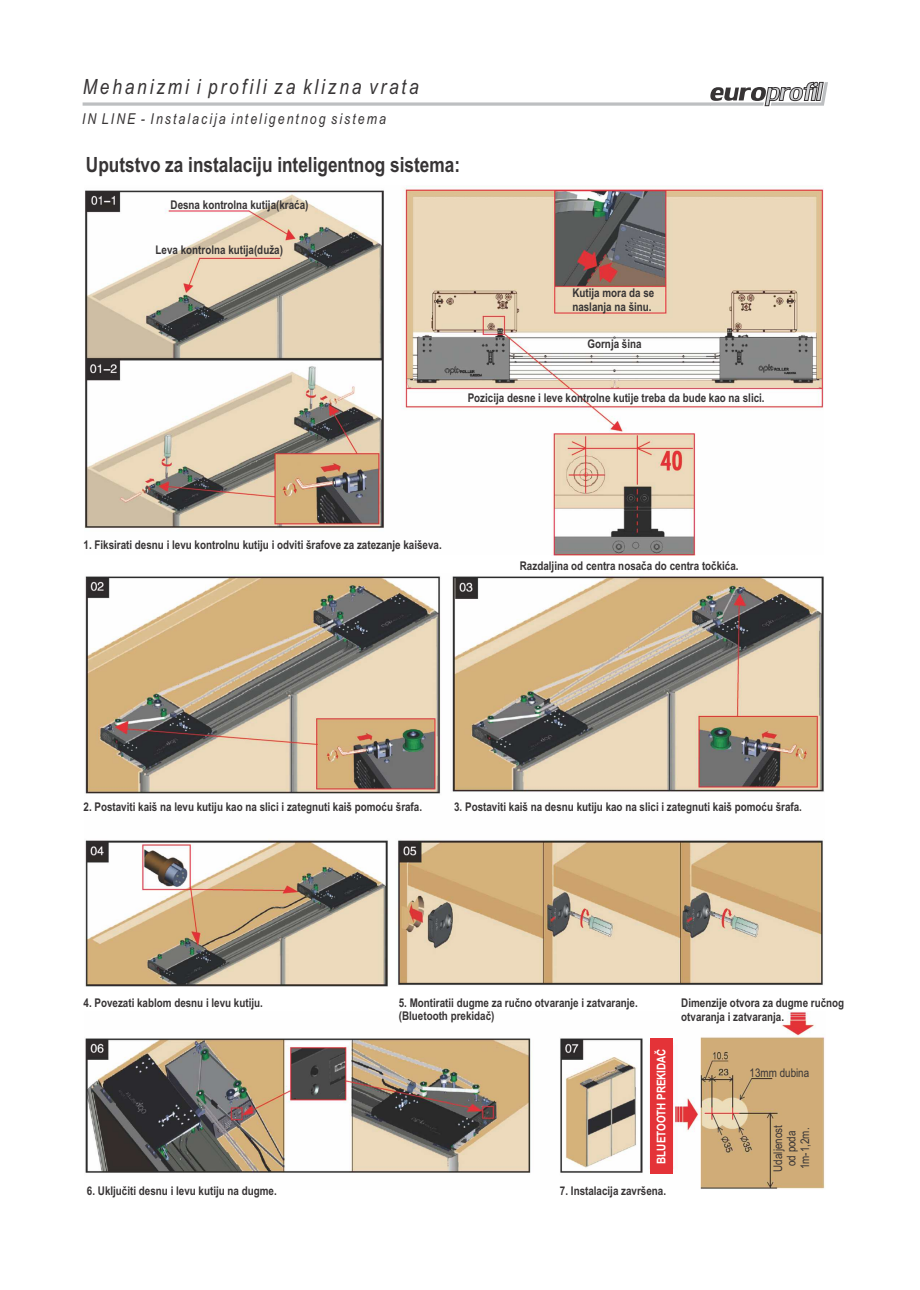
<style>
.page{position:relative;width:920px;height:1290px;background:#fff}
.page>*{position:absolute;margin:0;border:0;box-sizing:border-box;transform-origin:0 0}
.t1{font:700 21px "Arial Narrow";color:#373435}
.t2{font:italic 21px "Arial Narrow";letter-spacing:.135em;color:#373435}
.t3{font:italic 15px "Arial Narrow";letter-spacing:.135em;color:#373435}
.t4{font:700 12px/13.6px "Arial Narrow";color:#373435}
.t5{font:12px/13.6px "Arial Narrow";color:#373435}
.t6{font:700 12px "Arial Narrow";color:#fff}
</style>
<div class="page">
<svg style="left:83px;top:82px;width:745px;height:24px"></svg>
<img style="left:84px;top:574px;width:740px;height:412px">
<img style="left:85px;top:1011px;width:740px;height:178px">
<img style="left:85px;top:186px;width:738px;height:369px">
<div style="left:751px;top:1068px;width:52px;height:9px;background:#d0ad78"></div>
<div style="left:650px;top:1038px;width:22px;height:135px;background:#e43338"></div>
<h1 class="t2" style="left:83px;top:79px;width:338px">Mehanizmi i profili za klizna vrata</h1>
<p class="t3" style="left:82px;top:114px;width:305px">IN LINE - Instalacija inteligentnog sistema</p>
<h1 class="t1" style="left:86px;top:157px;width:376px">Uputstvo za instalaciju inteligentnog sistema:</h1>
<p class="t4" style="left:171px;top:199px;width:139px">Desna kontrolna kutija(kraća)</p>
<p class="t4" style="left:156px;top:244px;width:129px">Leva kontrolna kutija(duža)</p>
<p class="t4" style="left:572px;top:287px;width:84px">Kutija mora da se naslanja na šinu.</p>
<p class="t4" style="left:587px;top:338px;width:56px">Gornja šina</p>
<p class="t4" style="left:468px;top:392px;width:298px">Pozicija desne i leve kontrolne kutije treba da bude kao na slici.</p>
<p class="t4" style="left:84px;top:539px;width:360px">1. Fiksirati desnu i levu kontrolnu kutiju i odviti šrafove za zatezanje kaiševa.</p>
<p class="t4" style="left:520px;top:560px;width:220px">Razdaljina od centra nosača do centra točkića.</p>
<p class="t4" style="left:84px;top:801px;width:340px">2. Postaviti kaiš na levu kutiju kao na slici i zategnuti kaiš pomoću šrafa.</p>
<p class="t4" style="left:454px;top:801px;width:349px">3. Postaviti kaiš na desnu kutiju kao na slici i zategnuti kaiš pomoću šrafa.</p>
<p class="t4" style="left:84px;top:997px;width:181px">4. Povezati kablom desnu i levu kutiju.</p>
<p class="t4" style="left:399px;top:997px;width:240px">5. Montiratii dugme za ručno otvaranje i zatvaranje. (Bluetooth prekidač)</p>
<p class="t6" style="left:657px;top:1163px;width:117px;rotate:-90deg">BLUETOOTH PREKIDAČ</p>
<p class="t4" style="left:87px;top:1185px;width:191px">6. Uključiti desnu i levu kutiju na dugme.</p>
<p class="t4" style="left:560px;top:1185px;width:108px">7. Instalacija završena.</p>
<p class="t4" style="left:681px;top:997px;width:164px">Dimenzije otvora za dugme ručnog otvaranja i zatvaranja.</p>
<p class="t5" style="left:750px;top:1066px;width:61px">13mm dubina</p>
<p class="t5" style="left:772px;top:1171px;width:48px;rotate:-90deg">Udaljenost od poda<br>1m-1,2m.</p>
</div>
